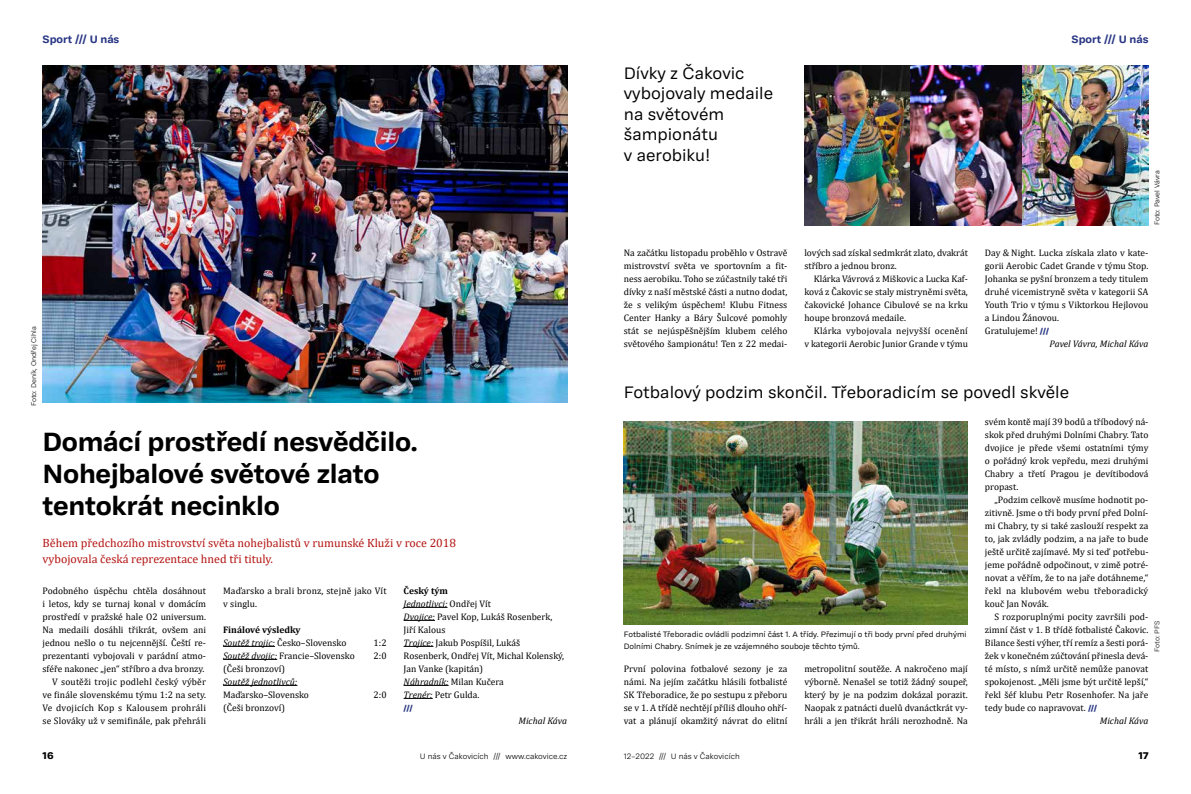
<style>
.page{position:relative;width:1191px;height:794px;background:#fff}
.page>*{position:absolute;margin:0;border:0;box-sizing:border-box;transform-origin:0 0}
.t1{font:700 27px/32px "Adapter PE Text";letter-spacing:-.01em;color:#000}
.t2{font:17px/20.4px "Adapter PE Text";color:#000}
.t3{font:12px/16px "Cambria";color:#b31412}
.t4{font:700 11px "Adapter PE Text";color:#283583}
.t5{font:10px "Adapter PE Text Eb";color:#000}
.t6{font:9.5px/13px "Cambria";color:#000;text-align:justify}
.t7{font:italic 9.5px "Cambria";letter-spacing:-.005em;color:#000}
.t8{font:700 9.5px/13px "Cambria";color:#000}
.t9{font:8px/12px "Adapter PE Text";color:#000}
.t10{font:300 8px "Adapter PE Text";color:#000}
.t11{font:8px "Adapter PE Text Eb";color:#283583}
.t12{font:300 7px "Adapter PE Text";color:#000}
.s1{font-weight:400;font-style:italic}
.s2{font-weight:400}
.s3{font-style:italic}
.s4{font-weight:700}
.s5{font-family:"Adapter PE Text Eb";font-size:8px;color:#283583}
</style>
<div class="page">
<img style="left:43px;top:65px;width:524px;height:338px">
<hr style="left:223px;top:646px;width:52px;height:1px;background:#000">
<hr style="left:223px;top:659px;width:54px;height:1px;background:#000">
<hr style="left:223px;top:685px;width:74px;height:1px;background:#000">
<hr style="left:403px;top:607px;width:44px;height:1px;background:#000">
<hr style="left:403px;top:620px;width:32px;height:1px;background:#000">
<hr style="left:403px;top:646px;width:30px;height:1px;background:#000">
<hr style="left:403px;top:685px;width:45px;height:1px;background:#000">
<hr style="left:403px;top:698px;width:30px;height:1px;background:#000">
<img style="left:804px;top:65px;width:344px;height:160px">
<img style="left:624px;top:421px;width:344px;height:204px">
<p class="t4" style="left:43px;top:30px;width:78px">Sport /// U nás</p>
<p class="t12" style="left:29px;top:406px;width:81px;rotate:-90deg">Foto: Deník, Ondřej Cihla</p>
<h1 class="t1" style="left:43px;top:423px;width:377px">Domácí prostředí nesvědčilo.<br>Nohejbalové světové zlato tentokrát necinklo</h1>
<p class="t3" style="left:43px;top:535px;width:415px">Během předchozího mistrovství světa nohejbalistů v rumunské Kluži v roce 2018 vybojovala česká reprezentace hned tři tituly.</p>
<p class="t6" style="left:43px;top:584px;width:165px;text-align:right">Podobného úspěchu chtěla dosáhnout i letos, kdy se turnaj konal v domácím prostředí v pražské hale O2 universum.<br>Na medaili dosáhli třikrát, ovšem ani jednou nešlo o tu nejcennější. Čeští re&shy;prezentanti vybojovali v parádní atmo&shy;sféře nakonec „jen“ stříbro a dva bronzy.<br>V soutěži trojic podlehl český výběr ve finále slovenskému týmu 1:2 na sety.<br>Ve dvojicích Kop s Kalousem prohráli se Slováky už v semifinále, pak přehráli</p>
<p class="t6" style="left:223px;top:584px;width:165px">Maďarsko a brali bronz, stejně jako Vít v singlu.</p>
<p class="t8" style="left:223px;top:623px;width:125px">Finálové výsledky<br><span class="s1">Soutěž trojic:</span> <span class="s2">Česko–Slovensko</span></p>
<p class="t6" style="left:373px;top:636px;width:15px">1:2</p>
<p class="t6" style="left:223px;top:649px;width:133px"><span class="s3">Soutěž dvojic:</span> Francie–Slovensko</p>
<p class="t6" style="left:373px;top:649px;width:15px">2:0</p>
<p class="t6" style="left:223px;top:662px;width:64px">(Češi bronzoví)</p>
<p class="t7" style="left:223px;top:675px;width:76px">Soutěž jednotlivců:</p>
<p class="t6" style="left:223px;top:688px;width:87px">Maďarsko–Slovensko</p>
<p class="t6" style="left:373px;top:688px;width:15px">2:0</p>
<p class="t6" style="left:223px;top:701px;width:64px">(Češi bronzoví)</p>
<p class="t6" style="left:403px;top:584px;width:162px;text-align:left"><span class="s4">Český tým<br></span><span class="s3">Jednotlivci:</span> Ondřej Vít<br><span class="s3">Dvojice:</span> Pavel Kop, Lukáš Rosenberk,<br>Jiří Kalous<br><span class="s3">Trojice:</span> Jakub Pospíšil, Lukáš<br>Rosenberk, Ondřej Vít, Michal Kolenský,<br>Jan Vanke (kapitán)<br><span class="s3">Náhradník:</span> Milan Kučera<br><span class="s3">Trenér:</span> Petr Gulda.</p>
<p class="t11" style="left:403px;top:701px;width:11px">///</p>
<p class="t7" style="left:518px;top:714px;width:50px">Michal Káva</p>
<h2 class="t2" style="left:624px;top:62px;width:151px">Dívky z Čakovic vybojovaly medaile na světovém šampionátu<br>v aerobiku!</h2>
<p class="t4" style="left:1071px;top:30px;width:78px">Sport /// U nás</p>
<p class="t12" style="left:1152px;top:225px;width:57px;rotate:-90deg">Foto: Pavel Vávra</p>
<p class="t6" style="left:624px;top:246px;width:165px">Na začátku listopadu proběhlo v Ostravě mistrovství světa ve sportovním a fit&shy;ness aerobiku. Toho se zúčastnily také tři dívky z naší městské části a nutno dodat, že s velikým úspěchem! Klubu Fitness Center Hanky a Báry Šulcové pomohly stát se nejúspěšnějším klubem celého světového šampionátu! Ten z 22 medai-</p>
<p class="t6" style="left:985px;top:246px;width:165px">Day &amp; Night. Lucka získala zlato v kate-</p>
<p class="t6" style="left:804px;top:246px;width:165px">lových sad získal sedmkrát zlato, dvakrát stříbro a jednou bronz.</p>
<p class="t6" style="left:804px;top:272px;width:165px;text-indent:10px">Klárka Vávrová z Miškovic a Lucka Kaf&shy;ková z Čakovic se staly mistryněmi světa, čakovické Johance Cibulové se na krku houpe bronzová medaile.</p>
<p class="t6" style="left:804px;top:324px;width:165px;text-align:right">Klárka vybojovala nejvyšší ocenění<br>v kategorii Aerobic Junior Grande v týmu</p>
<p class="t6" style="left:985px;top:259px;width:165px">gorii Aerobic Cadet Grande v týmu Stop.</p>
<p class="t6" style="left:985px;top:272px;width:165px">Johanka se pyšní bronzem a tedy titulem</p>
<p class="t6" style="left:985px;top:285px;width:165px">druhé vicemistryně světa v kategorii SA</p>
<p class="t6" style="left:985px;top:298px;width:165px">Youth Trio v týmu s Viktorkou Hejlovou</p>
<p class="t6" style="left:985px;top:311px;width:76px">a Lindou Žánovou.</p>
<p class="t6" style="left:985px;top:324px;width:66px">Gratulujeme! <span class="s5">///</span></p>
<p class="t7" style="left:1049px;top:337px;width:100px">Pavel Vávra, Michal Káva</p>
<h2 class="t2" style="left:624px;top:381px;width:447px">Fotbalový podzim skončil. Třeboradicím se povedl skvěle</h2>
<p class="t9" style="left:624px;top:627px;width:344px">Fotbalisté Třeboradic ovládli podzimní část 1. A třídy. Přezimují o tři body první před druhými<br>Dolními Chabry. Snímek je ze vzájemného souboje těchto týmů.</p>
<p class="t6" style="left:624px;top:662px;width:165px">První polovina fotbalové sezony je za námi. Na jejím začátku hlásili fotbalisté SK Třeboradice, že po sestupu z přeboru se v 1. A třídě nechtějí příliš dlouho ohří&shy;vat a plánují okamžitý návrat do elitní</p>
<p class="t6" style="left:804px;top:662px;width:165px">metropolitní soutěže. A nakročeno mají výborně. Nenašel se totiž žádný soupeř, který by je na podzim dokázal porazit.<br>Naopak z patnácti duelů dvanáctkrát vy&shy;hráli a jen třikrát hráli nerozhodně. Na</p>
<p class="t6" style="left:985px;top:415px;width:165px">svém kontě mají 39 bodů a tříbodový ná&shy;skok před druhými Dolními Chabry. Tato dvojice je přede všemi ostatními týmy o pořádný krok vepředu, mezi druhými Chabry a třetí Pragou je devítibodová propast.</p>
<p class="t6" style="left:985px;top:493px;width:165px;text-indent:10px">„Podzim celkově musíme hodnotit po&shy;zitivně. Jsme o tři body první před Dolní&shy;mi Chabry, ty si také zaslouží respekt za to, jak zvládly podzim, a na jaře to bude ještě určitě zajímavé. My si teď potřebu&shy;jeme pořádně odpočinout, v zimě potré&shy;novat a věřím, že to na jaře dotáhneme,“ řekl na klubovém webu třeboradický kouč Jan Novák.</p>
<p class="t6" style="left:994px;top:610px;width:155px">S rozporuplnými pocity završili pod-</p>
<p class="t6" style="left:985px;top:623px;width:165px">zimní část v 1. B třídě fotbalisté Čakovic.</p>
<p class="t6" style="left:985px;top:636px;width:165px">Bilance šesti výher, tří remíz a šesti porá-</p>
<p class="t6" style="left:985px;top:649px;width:165px">žek v konečném zúčtování přinesla devá-</p>
<p class="t6" style="left:985px;top:662px;width:165px">té místo, s nímž určitě nemůže panovat</p>
<p class="t6" style="left:985px;top:675px;width:165px">spokojenost. „Měli jsme být určitě lepší,“</p>
<p class="t6" style="left:985px;top:688px;width:165px">řekl šéf klubu Petr Rosenhofer. Na jaře</p>
<p class="t6" style="left:985px;top:701px;width:114px">tedy bude co napravovat. <span class="s5">///</span></p>
<p class="t7" style="left:1099px;top:714px;width:50px">Michal Káva</p>
<p class="t12" style="left:1152px;top:651px;width:32px;rotate:-90deg">Foto: PFS</p>
<p class="t5" style="left:43px;top:747px;width:13px">16</p>
<p class="t10" style="left:420px;top:750px;width:149px">U nás v Čakovicích /// www.cakovice.cz</p>
<p class="t10" style="left:624px;top:750px;width:117px">12–2022 /// U nás v Čakovicích</p>
<p class="t5" style="left:1138px;top:747px;width:11px">17</p>
</div>
